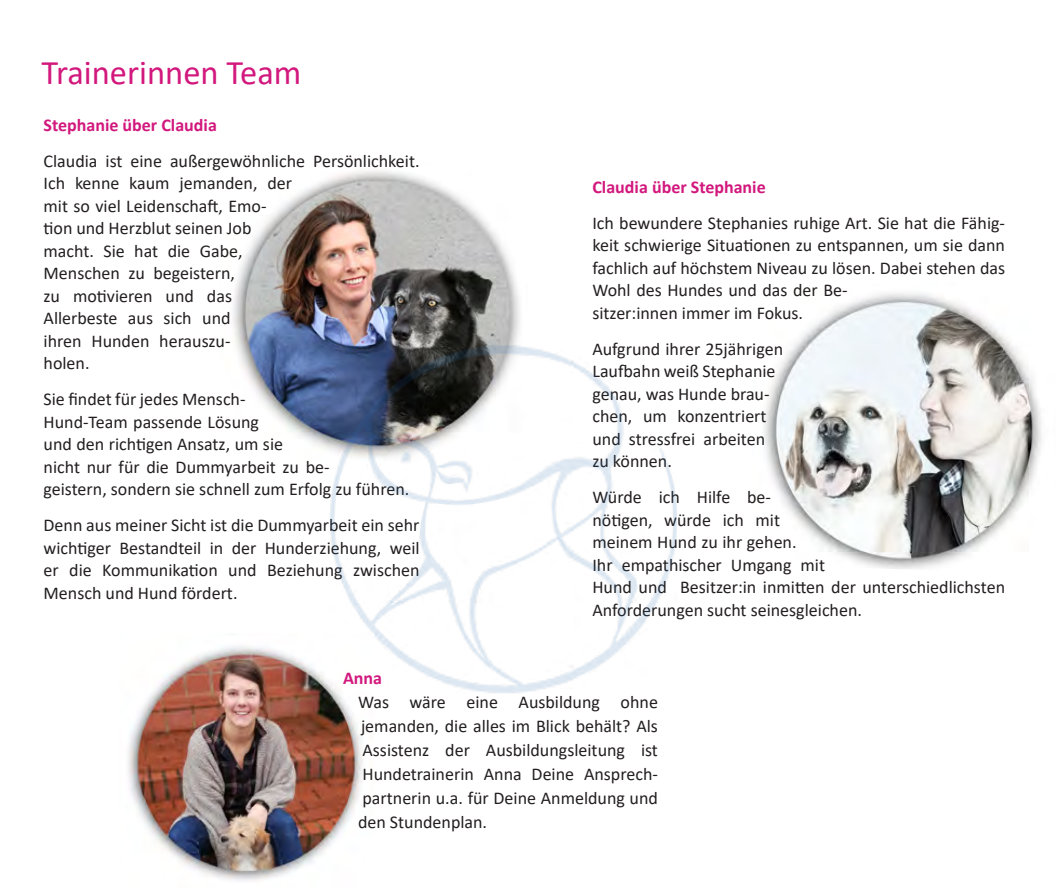
<style>
.page{position:relative;width:1063px;height:893px;background:#fff}
.page>*{position:absolute;margin:0;border:0;box-sizing:border-box;transform-origin:0 0}
.t1{font:34.5px "Calibri";color:#d2187d}
.t2{font:18px/22.5px "Calibri";color:#231f20}
.t3{font:700 18px "Calibri";color:#d2187d}
</style>
<div class="page">
<img style="left:233px;top:171px;width:287px;height:266px">
<img style="left:764px;top:293px;width:278px;height:276px">
<img style="left:304px;top:334px;width:373px;height:359px">
<img style="left:128px;top:633px;width:246px;height:248px">
<h1 class="t1" style="left:41px;top:48px;width:262px">Trainerinnen Team</h1>
<p class="t3" style="left:44px;top:112px;width:175px">Stephanie über Claudia</p>
<p class="t2" style="left:44px;top:149px;width:378px">Claudia ist eine außergewöhnliche Persönlichkeit.<br>Ich kenne kaum jemanden, der<br>mit so viel Leidenschaft, Emo-<br>tion und Herzblut seinen Job<br>macht. Sie hat die Gabe,<br>Menschen zu begeistern,<br>zu motivieren und das<br>Allerbeste aus sich und<br>ihren Hunden herauszu-<br>holen.</p>
<p class="t2" style="left:44px;top:388px;width:367px">Sie findet für jedes Mensch-<br>Hund-Team passende Lösung<br>und den richtigen Ansatz, um sie<br>nicht nur für die Dummyarbeit zu be-<br>geistern, sondern sie schnell zum Erfolg zu führen.</p>
<p class="t2" style="left:44px;top:514px;width:378px;text-align:justify">Denn aus meiner Sicht ist die Dummyarbeit ein sehr wichtiger Bestandteil in der Hunderziehung, weil er die Kommunikation und Beziehung zwischen Mensch und Hund fördert.</p>
<p class="t3" style="left:592px;top:174px;width:175px">Claudia über Stephanie</p>
<p class="t2" style="left:592px;top:211px;width:414px">Ich bewundere Stephanies ruhige Art. Sie hat die Fähig&shy;keit schwierige Situationen zu entspannen, um sie dann fachlich auf höchstem Niveau zu lösen. Dabei stehen das Wohl des Hundes und das der Be-<br>sitzer:innen immer im Fokus.</p>
<p class="t2" style="left:592px;top:337px;width:192px">Aufgrund ihrer 25jährigen<br>Laufbahn weiß Stephanie genau, was Hunde brau&shy;chen, um konzentriert und stressfrei arbeiten zu können.</p>
<p class="t2" style="left:592px;top:486px;width:414px">Würde ich Hilfe be-<br>nötigen, würde ich mit<br>meinem Hund zu ihr gehen.<br>Ihr empathischer Umgang mit<br>Hund und Besitzer:in inmitten der unterschiedlichsten<br>Anforderungen sucht seinesgleichen.</p>
<p class="t3" style="left:343px;top:665px;width:41px">Anna</p>
<p class="t2" style="left:358px;top:689px;width:302px;line-height:24px;text-align:justify">Was wäre eine Ausbildung ohne jemanden, die alles im Blick behält? Als Assistenz der Ausbildungsleitung ist Hundetrainerin Anna Deine Ansprech&shy;partnerin u.a. für Deine Anmeldung und den Stundenplan.</p>
</div>
